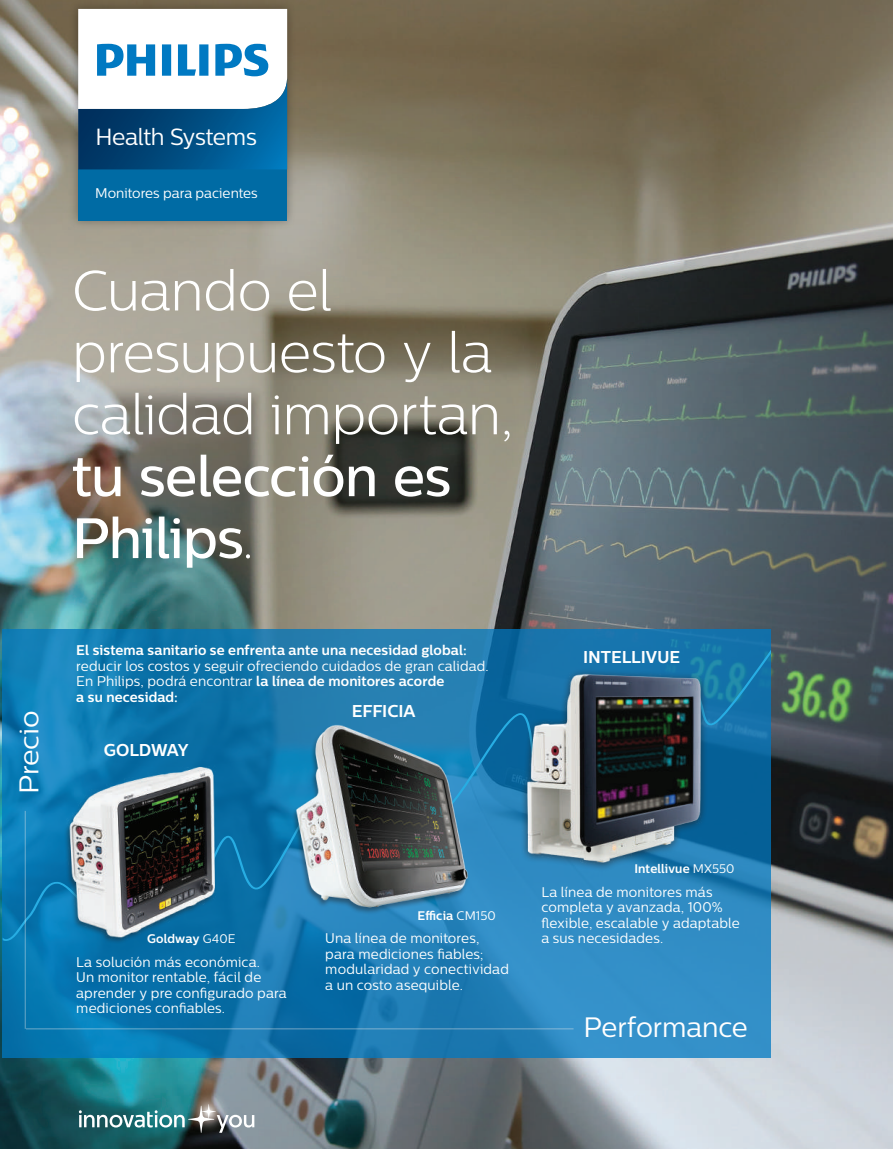
<style>
.page{position:relative;width:893px;height:1149px;background:#fff}
.page>*{position:absolute;margin:0;border:0;box-sizing:border-box;transform-origin:0 0}
.t1{font:300 56.7px/61.8px "Centrale Sans";letter-spacing:-.01em;color:#fff;scale:.96 1}
.t2{font:500 56.7px/61.8px "Centrale Sans";letter-spacing:-.015em;color:#fff;scale:.96 1}
.t3{font:28.05px "Centrale Sans";letter-spacing:-.005em;color:#fff;scale:.96 1}
.t4{font:27px "Centrale Sans";letter-spacing:-.005em;color:#fff;scale:1.04 1}
.t5{font:23.4px "Centrale Sans";letter-spacing:-.015em;color:#fff;scale:.96 1}
.t6{font:700 17.1px "Centrale Sans";letter-spacing:-.005em;color:#fff;scale:.96 1}
.t7{font:13.95px/15.6px "Centrale Sans";letter-spacing:.01em;color:#fff;scale:.96 1}
.t8{font:700 13.95px "Centrale Sans";letter-spacing:.01em;color:#fff;scale:.96 1}
.t9{font:700 12.45px "Centrale Sans";letter-spacing:.01em;color:#fff;scale:.96 1}
.s1{font-weight:300}
.s2{font-weight:700}
.s3{font-weight:400}
</style>
<div class="page">
<img style="left:0;top:0;width:893px;height:1148px">
<svg style="left:3px;top:946px;width:768px;height:111px;background:#1c7eb7"></svg>
<svg style="left:3px;top:626px;width:768px;height:320px;background:#2484bc"></svg>
<div style="left:0;top:62px;width:700px;height:737px;background:#231f20;opacity:.75"></div>
<div style="left:69px;top:0;width:228px;height:230px;background:#231f20;opacity:.35"></div>
<div style="left:76px;top:9px;width:212px;height:214px;background:#231f20;opacity:.35"></div>
<div style="left:78px;top:169px;width:209px;height:51px;background:#006ba4"></div>
<svg style="left:78px;top:9px;width:209px;height:160px"></svg>
<img style="left:37px;top:756px;width:202px;height:204px">
<img style="left:247px;top:714px;width:263px;height:249px">
<img style="left:449px;top:652px;width:342px;height:240px">
<hr style="left:25px;top:810px;width:1px;height:218px;background:#e6e7e9">
<hr style="left:26px;top:1028px;width:548px;height:1px;background:#e6e7e9">
<svg style="left:79px;top:1088px;width:175px;height:46px;background:#52878c"></svg>
<svg style="left:12px;top:0;width:232px;height:1px"></svg>
<svg style="left:654px;top:0;width:232px;height:1px"></svg>
<h3 class="t4" style="left:13px;top:793px;width:82px;rotate:-90deg">Precio</h3>
<h3 class="t5" style="left:95px;top:123px;width:170px">Health Systems</h3>
<p class="t7" style="left:95px;top:185px;width:171px">Monitores para pacientes</p>
<h1 class="t1" style="left:72px;top:259px;width:461px">Cuando el presupuesto y la calidad importan,</h1>
<h1 class="t2" style="left:72px;top:444px;width:396px">tu selección es<br>Philips<span class="s1">.</span></h1>
<p class="t8" style="left:76px;top:641px;width:408px">El sistema sanitario se enfrenta ante una necesidad global:</p>
<p class="t7" style="left:76px;top:657px;width:431px">reducir los costos y seguir ofreciendo cuidados de gran calidad.<br>En Philips, podrá encontrar <span class="s2">la línea de monitores acorde<br>a su necesidad:</span></p>
<p class="t6" style="left:104px;top:739px;width:90px">GOLDWAY</p>
<p class="t6" style="left:352px;top:701px;width:68px">EFFICIA</p>
<p class="t6" style="left:583px;top:646px;width:103px">INTELLIVUE</p>
<p class="t9" style="left:147px;top:931px;width:94px">Goldway <span class="s3">G40E</span></p>
<p class="t7" style="left:76px;top:953px;width:221px">La solución más económica.<br>Un monitor rentable, fácil de aprender y pre configurado para mediciones confiables.</p>
<p class="t9" style="left:417px;top:907px;width:83px">Efficia <span class="s3">CM150</span></p>
<p class="t7" style="left:325px;top:930px;width:193px">Una línea de monitores, para mediciones fiables; modularidad y conectividad a un costo asequible.</p>
<p class="t9" style="left:634px;top:861px;width:106px">Intellivue <span class="s3">MX550</span></p>
<p class="t7" style="left:541px;top:883px;width:208px">La línea de monitores más completa y avanzada, 100% flexible, escalable y adaptable a sus necesidades.</p>
<h2 class="t3" style="left:583px;top:1010px;width:173px">Performance</h2>
</div>
